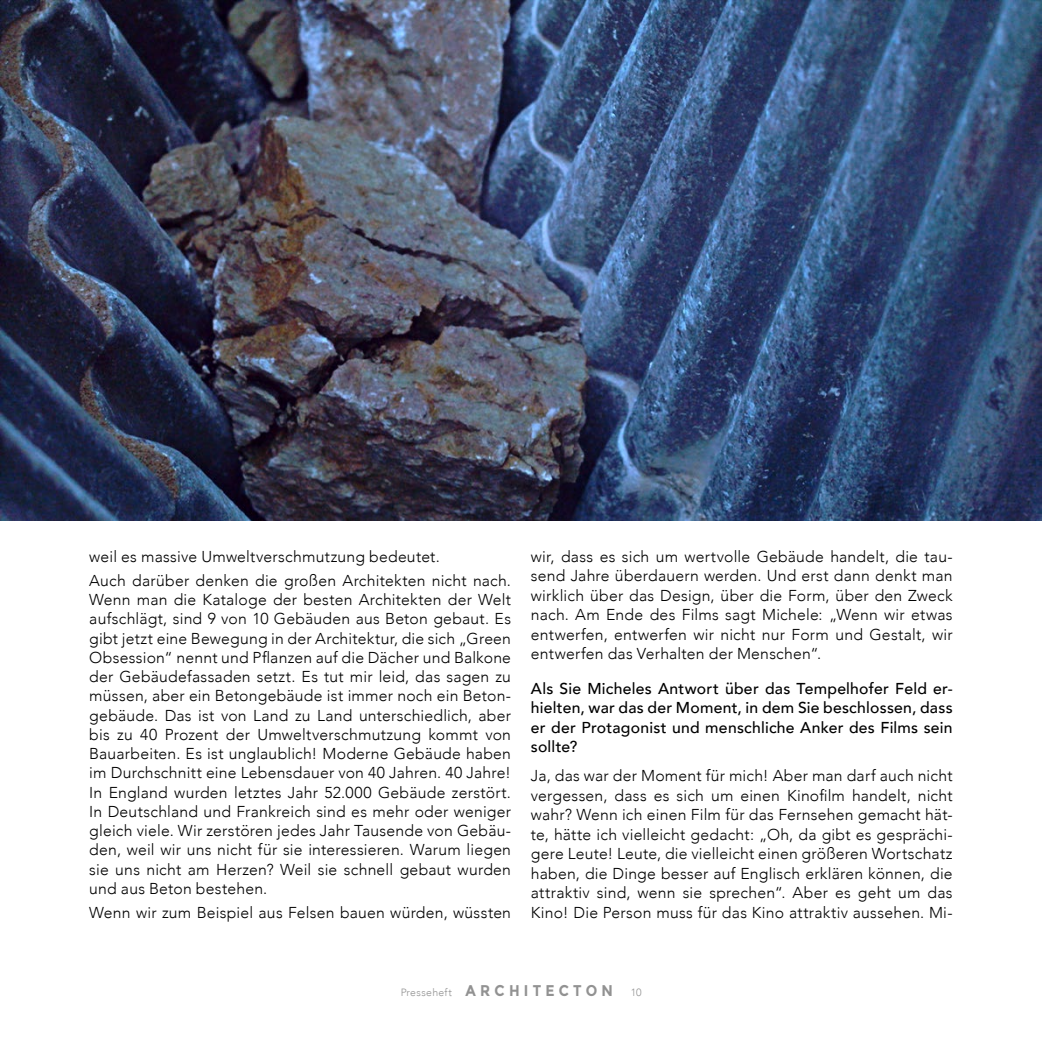
<style>
.page{position:relative;width:1042px;height:1042px;background:#fff}
.page>*{position:absolute;margin:0;border:0;box-sizing:border-box;transform-origin:0 0}
.t1{font:300 15.75px/19.2px "Avenir";letter-spacing:.015em;color:#000;text-align:justify}
.t2{font:500 15.75px/19.4px "Avenir";letter-spacing:.015em;color:#000;text-align:justify}
.t3{font:700 15.58px "Montserrat";letter-spacing:.3em;color:#929292;scale:.9 1}
.t4{font:300 10.5px "Avenir";color:#929292}
.s1{font-family:"Avenir";font-weight:300;font-size:10.5px}
</style>
<div class="page">
<img style="left:0;top:0;width:1042px;height:521px">
<p class="t1" style="left:89px;top:544px;width:423px;line-height:24.2px">weil es massive Umweltverschmutzung bedeutet.<br>Auch darüber denken die großen Architekten nicht nach.</p>
<p class="t1" style="left:89px;top:590px;width:423px">Wenn man die Kataloge der besten Architekten der Welt aufschlägt, sind 9 von 10 Gebäuden aus Beton gebaut. Es gibt jetzt eine Bewegung in der Architektur, die sich „Green Obsession“ nennt und Pflanzen auf die Dächer und Balkone der Gebäudefassaden setzt. Es tut mir leid, das sagen zu müssen, aber ein Betongebäude ist immer noch ein Beton&shy;gebäude. Das ist von Land zu Land unterschiedlich, aber bis zu 40 Prozent der Umweltverschmutzung kommt von Bauarbeiten. Es ist unglaublich! Moderne Gebäude haben im Durchschnitt eine Lebensdauer von 40 Jahren. 40 Jahre!<br>In England wurden letztes Jahr 52.000 Gebäude zerstört.<br>In Deutschland und Frankreich sind es mehr oder weniger gleich viele. Wir zerstören jedes Jahr Tausende von Gebäu&shy;den, weil wir uns nicht für sie interessieren. Warum liegen sie uns nicht am Herzen? Weil sie schnell gebaut wurden und aus Beton bestehen.</p>
<p class="t1" style="left:89px;top:903px;width:423px">Wenn wir zum Beispiel aus Felsen bauen würden, wüssten</p>
<p class="t1" style="left:531px;top:546px;width:423px">wir, dass es sich um wertvolle Gebäude handelt, die tau&shy;send Jahre überdauern werden. Und erst dann denkt man wirklich über das Design, über die Form, über den Zweck nach. Am Ende des Films sagt Michele: „Wenn wir etwas entwerfen, entwerfen wir nicht nur Form und Gestalt, wir entwerfen das Verhalten der Menschen“.</p>
<p class="t2" style="left:531px;top:677px;width:423px">Als Sie Micheles Antwort über das Tempelhofer Feld er&shy;hielten, war das der Moment, in dem Sie beschlossen, dass er der Protagonist und menschliche Anker des Films sein sollte?</p>
<p class="t1" style="left:531px;top:766px;width:423px">Ja, das war der Moment für mich! Aber man darf auch nicht vergessen, dass es sich um einen Kinofilm handelt, nicht wahr? Wenn ich einen Film für das Fernsehen gemacht hät&shy;te, hätte ich vielleicht gedacht: „Oh, da gibt es gesprächi&shy;gere Leute! Leute, die vielleicht einen größeren Wortschatz haben, die Dinge besser auf Englisch erklären können, die attraktiv sind, wenn sie sprechen“. Aber es geht um das Kino! Die Person muss für das Kino attraktiv aussehen. Mi-</p>
<p class="t3" style="left:400px;top:981px;width:238px"><span class="s1">Presseheft</span> ARCHITECTON</p>
<p class="t4" style="left:631px;top:986px;width:12px">10</p>
</div>
